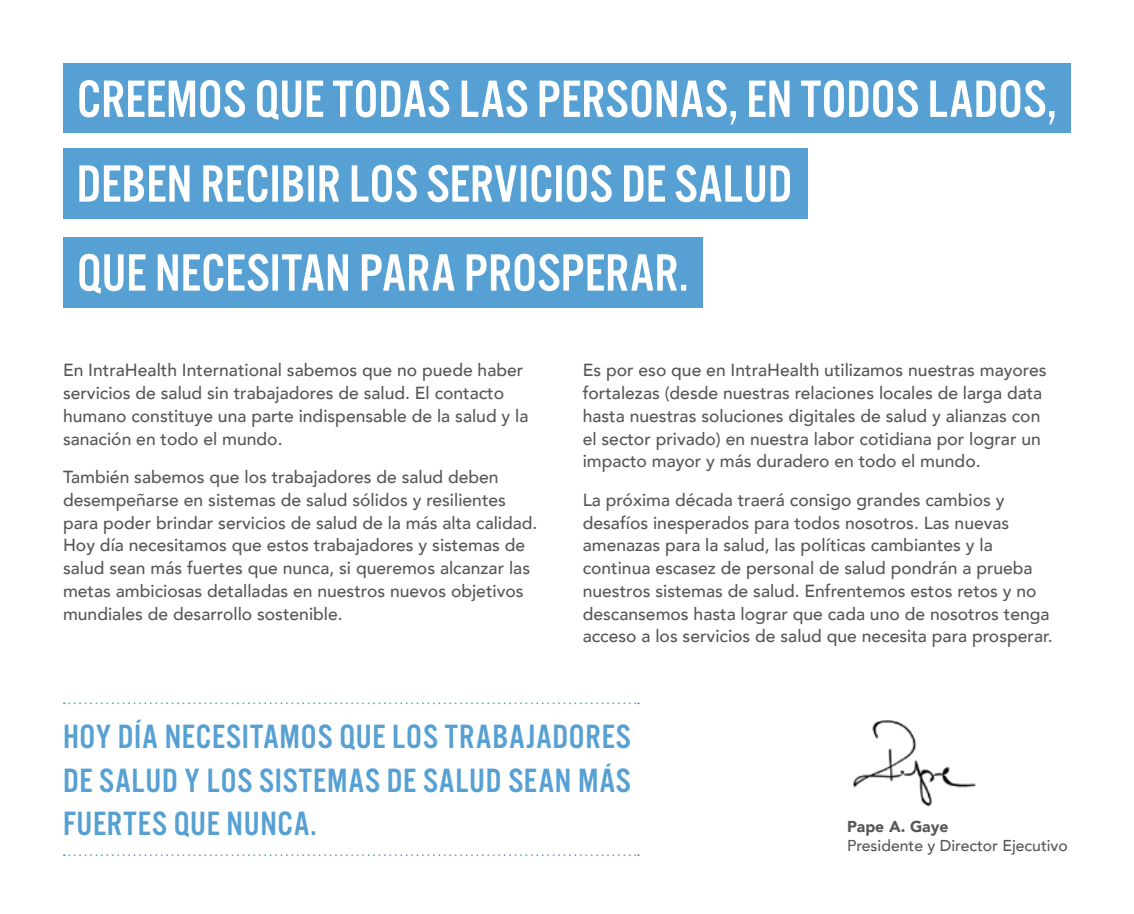
<style>
.page{position:relative;width:1134px;height:914px;background:#fff}
.page>*{position:absolute;margin:0;border:0;box-sizing:border-box;transform-origin:0 0}
.t1{font:35px/43.8px "Alternate Got No 3 D";letter-spacing:.02em;color:#56a0d3;text-align:justify}
.t2{font:500 17.5px/22.8px "Avenir";color:#555759}
.t3{font:500 15.75px "Avenir";color:#555759}
.t4{font:900 15.75px "Avenir";color:#555759}
</style>
<div class="page">
<img style="left:852px;top:720px;width:124px;height:87px">
<svg style="left:64px;top:702px;width:575px;height:2px"></svg>
<svg style="left:64px;top:854px;width:575px;height:2px"></svg>
<div style="left:63px;top:63px;width:1008px;height:69px;background:#56a0d3"></div>
<div style="left:63px;top:237px;width:639px;height:71px;background:#56a0d3"></div>
<div style="left:63px;top:148px;width:745px;height:71px;background:#56a0d3"></div>
<svg style="left:79px;top:80px;width:975px;height:44px"></svg>
<svg style="left:79px;top:165px;width:711px;height:37px"></svg>
<svg style="left:79px;top:254px;width:607px;height:39px"></svg>
<p class="t2" style="left:63px;top:358px;width:467px">En IntraHealth International sabemos que no puede haber servicios de salud sin trabajadores de salud. El contacto humano constituye una parte indispensable de la salud y la sanación en todo el mundo.</p>
<p class="t2" style="left:63px;top:464px;width:476px">También sabemos que los trabajadores de salud deben desempeñarse en sistemas de salud sólidos y resilientes para poder brindar servicios de salud de la más alta calidad.<br>Hoy día necesitamos que estos trabajadores y sistemas de salud sean más fuertes que nunca, si queremos alcanzar las metas ambiciosas detalladas en nuestros nuevos objetivos mundiales de desarrollo sostenible.</p>
<p class="t2" style="left:583px;top:358px;width:465px">Es por eso que en IntraHealth utilizamos nuestras mayores fortalezas (desde nuestras relaciones locales de larga data hasta nuestras soluciones digitales de salud y alianzas con el sector privado) en nuestra labor cotidiana por lograr un impacto mayor y más duradero en todo el mundo.</p>
<p class="t2" style="left:583px;top:487px;width:472px">La próxima década traerá consigo grandes cambios y desafíos inesperados para todos nosotros. Las nuevas amenazas para la salud, las políticas cambiantes y la continua escasez de personal de salud pondrán a prueba nuestros sistemas de salud. Enfrentemos estos retos y no descansemos hasta lograr que cada uno de nosotros tenga acceso a los servicios de salud que necesita para prosperar.</p>
<h1 class="t1" style="left:63px;top:715px;width:569px">HOY DÍA NECESITAMOS QUE LOS TRABAJADORES DE SALUD Y LOS SISTEMAS DE SALUD SEAN MÁS FUERTES QUE NUNCA.</h1>
<p class="t4" style="left:847px;top:812px;width:103px">Pape A. Gaye</p>
<p class="t3" style="left:847px;top:831px;width:222px">Presidente y Director Ejecutivo</p>
</div>
